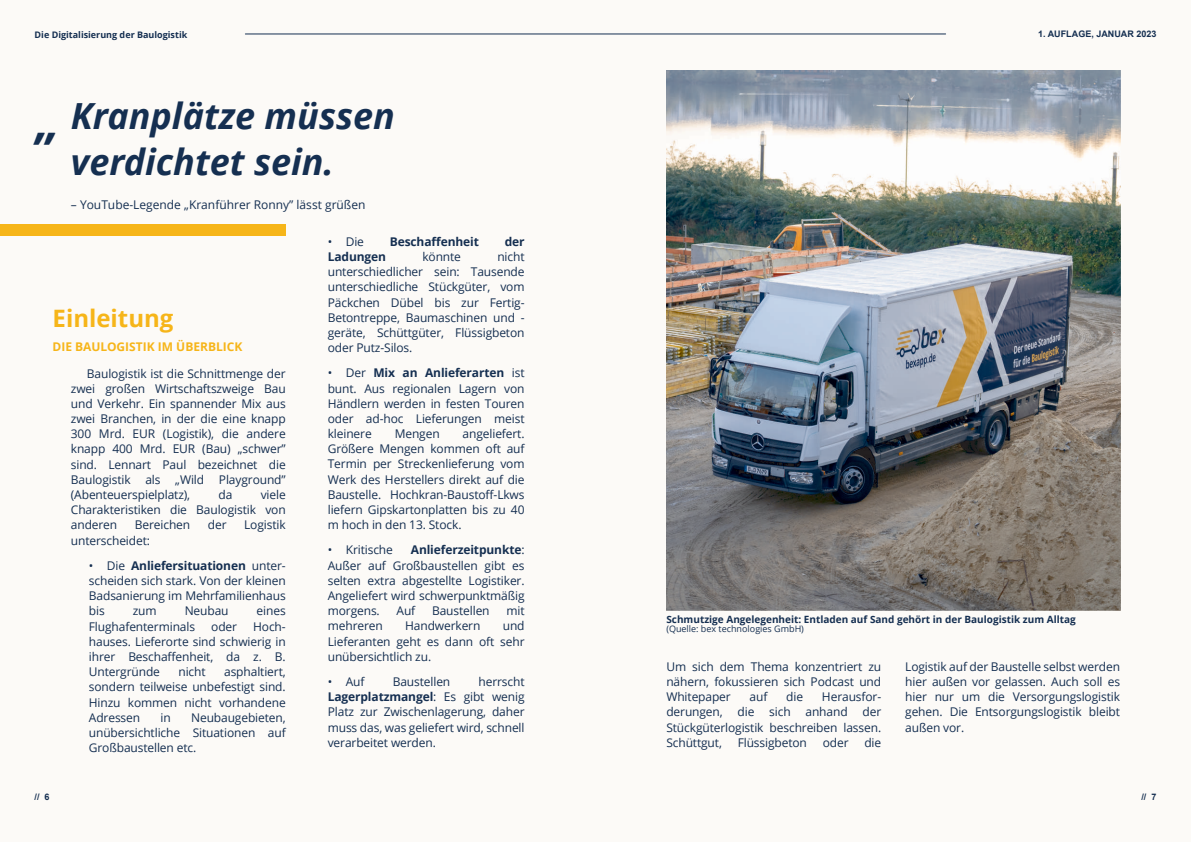
<style>
.page{position:relative;width:1191px;height:842px;background:#fff}
.page>*{position:absolute;margin:0;border:0;box-sizing:border-box;transform-origin:0 0}
.t1{font:italic 700 48px "Open Sans";color:#152f51}
.t2{font:italic 700 36px/45.6px "Open Sans";color:#152f51}
.t3{font:700 24px "Open Sans";color:#f6b519}
.t4{font:12px/15.2px "Open Sans";letter-spacing:-.01em;color:#152f51;text-align:justify}
.t5{font:700 12px "Open Sans";letter-spacing:-.01em;color:#152f51}
.t6{font:700 12px "Open Sans";color:#f6b519}
.t7{font:700 10px "Open Sans";color:#152f51}
.t8{font:700 9px "Open Sans";color:#152f51}
.t9{font:9px "Open Sans";color:#152f51}
.t10{font:700 9px "Arial";color:#152f51}
.s1{font-weight:700}
</style>
<div class="page">
<div style="left:0;top:0;width:595px;height:842px;background:#fcfaf7"></div>
<div style="left:595px;top:0;width:596px;height:842px;background:#fcfaf7"></div>
<hr style="left:245px;top:33px;width:700px;height:1px;background:#152f51">
<div style="left:0;top:225px;width:286px;height:11px;background:#f6b519"></div>
<img style="left:666px;top:71px;width:454px;height:540px">
<p class="t8" style="left:35px;top:31px;width:154px">Die Digitalisierung der Baulogistik</p>
<h1 class="t1" style="left:36px;top:101px;width:25px">„</h1>
<h2 class="t2" style="left:71px;top:97px;width:325px">Kranplätze müssen verdichtet sein.</h2>
<p class="t4" style="left:71px;top:198px;width:296px">– YouTube-Legende „Kranführer Ronny” lässt grüßen</p>
<h3 class="t3" style="left:53px;top:308px;width:122px">Einleitung</h3>
<p class="t6" style="left:53px;top:341px;width:191px">DIE BAULOGISTIK IM ÜBERBLICK</p>
<p class="t4" style="left:71px;top:367px;width:216px;text-indent:16px">Baulogistik ist die Schnittmenge der zwei großen Wirtschaftszweige Bau und Verkehr. Ein spannender Mix aus zwei Branchen, in der die eine knapp 300 Mrd. EUR (Logistik), die andere knapp 400 Mrd. EUR (Bau) „schwer” sind. Lennart Paul bezeichnet die Baulogistik als „Wild Playground” (Abenteuerspielplatz),</p>
<p class="t4" style="left:71px;top:488px;width:216px;text-indent:190px">viele Charakteristiken die Baulogistik von anderen</p>
<p class="t4" style="left:218px;top:488px;width:15px">da</p>
<p class="t4" style="left:135px;top:519px;width:57px">Bereichen</p>
<p class="t4" style="left:208px;top:519px;width:20px">der</p>
<p class="t4" style="left:244px;top:519px;width:43px">Logistik</p>
<p class="t4" style="left:71px;top:534px;width:81px">unterscheidet:</p>
<p class="t4" style="left:89px;top:559px;width:198px">• Die <span class="s1">Anliefersituationen</span> unter&shy;scheiden sich stark. Von der kleinen Badsanierung im Mehrfamilienhaus bis</p>
<p class="t4" style="left:133px;top:605px;width:25px">zum</p>
<p class="t4" style="left:185px;top:605px;width:45px">Neubau</p>
<p class="t4" style="left:257px;top:605px;width:31px">eines</p>
<p class="t4" style="left:89px;top:620px;width:108px">Flughafenterminals</p>
<p class="t4" style="left:211px;top:620px;width:27px">oder</p>
<p class="t4" style="left:89px;top:620px;width:198px;text-indent:164px">Hoch&shy;hauses. Lieferorte sind schwierig in ihrer Beschaffenheit, da z. B.<br>Untergründe</p>
<p class="t4" style="left:89px;top:665px;width:198px;text-indent:135px">asphaltiert, sondern teilweise unbefestigt sind.<br>Hinzu kommen nicht vorhandene Adressen</p>
<p class="t4" style="left:178px;top:665px;width:29px">nicht</p>
<p class="t4" style="left:89px;top:711px;width:198px;text-indent:102px">Neubaugebieten, unübersichtliche Situationen auf Großbaustellen etc.</p>
<p class="t4" style="left:160px;top:711px;width:12px">in</p>
<p class="t4" style="left:328px;top:235px;width:38px">• Die</p>
<p class="t5" style="left:390px;top:237px;width:91px">Beschaffenheit</p>
<p class="t5" style="left:505px;top:237px;width:21px">der</p>
<p class="t5" style="left:328px;top:252px;width:60px">Ladungen</p>
<p class="t4" style="left:422px;top:250px;width:40px">könnte</p>
<p class="t4" style="left:328px;top:250px;width:198px;text-indent:170px">nicht unterschiedlicher sein: Tausende unterschiedliche Stückgüter, vom Päckchen Dübel bis zur Fertig-Betontreppe, Baumaschinen und - geräte, Schüttgüter, Flüssigbeton oder Putz-Silos.</p>
<p class="t4" style="left:328px;top:367px;width:198px">• Der <span class="s1">Mix an Anlieferarten</span> ist bunt. Aus regionalen Lagern von Händlern werden in festen Touren oder ad-hoc Lieferungen meist kleinere</p>
<p class="t4" style="left:328px;top:427px;width:198px;text-indent:135px">angeliefert.<br>Größere Mengen kommen oft auf Termin per Streckenlieferung vom Werk des Herstellers direkt auf die Baustelle. Hochkran-Baustoff-Lkws liefern Gipskartonplatten bis zu 40 m hoch in den 13. Stock.</p>
<p class="t4" style="left:328px;top:544px;width:67px">• Kritische</p>
<p class="t4" style="left:395px;top:427px;width:47px">Mengen</p>
<p class="t4" style="left:328px;top:544px;width:198px;text-indent:83px"><span class="s1">Anlieferzeitpunkte</span>:<br>Außer auf Großbaustellen gibt es selten extra abgestellte Logistiker.<br>Angeliefert wird schwerpunktmäßig morgens.</p>
<p class="t4" style="left:396px;top:604px;width:20px">Auf</p>
<p class="t4" style="left:432px;top:604px;width:59px">Baustellen</p>
<p class="t4" style="left:506px;top:604px;width:20px">mit</p>
<p class="t4" style="left:328px;top:620px;width:198px;text-indent:175px">und Lieferanten geht es dann oft sehr unübersichtlich zu.</p>
<p class="t4" style="left:328px;top:675px;width:38px">• Auf</p>
<p class="t4" style="left:393px;top:675px;width:59px">Baustellen</p>
<p class="t4" style="left:328px;top:620px;width:57px">mehreren</p>
<p class="t4" style="left:405px;top:620px;width:77px">Handwerkern</p>
<p class="t4" style="left:328px;top:675px;width:198px;text-indent:151px">herrscht <span class="s1">Lagerplatzmangel</span>: Es gibt wenig Platz zur Zwischenlagerung, daher muss das, was geliefert wird, schnell verarbeitet werden.</p>
<p class="t10" style="left:1038px;top:31px;width:120px">1. AUFLAGE, JANUAR 2023</p>
<p class="t7" style="left:666px;top:616px;width:411px">Schmutzige Angelegenheit: Entladen auf Sand gehört in der Baulogistik zum Alltag</p>
<p class="t9" style="left:666px;top:625px;width:139px">(Quelle: bex technologies GmbH)</p>
<p class="t4" style="left:666px;top:660px;width:216px">Um sich dem Thema konzentriert zu nähern, fokussieren sich Podcast und Whitepaper</p>
<p class="t4" style="left:666px;top:690px;width:216px;text-indent:156px">Herausfor&shy;derungen, die sich anhand der Stückgüterlogistik beschreiben lassen.<br>Schüttgut,</p>
<p class="t4" style="left:749px;top:690px;width:19px">auf</p>
<p class="t4" style="left:786px;top:690px;width:18px">die</p>
<p class="t4" style="left:737px;top:736px;width:71px">Flüssigbeton</p>
<p class="t4" style="left:822px;top:736px;width:27px">oder</p>
<p class="t4" style="left:864px;top:736px;width:18px">die</p>
<p class="t4" style="left:905px;top:660px;width:216px">Logistik auf der Baustelle selbst werden hier außen vor gelassen. Auch soll es hier nur um die Versorgungslogistik gehen. Die Entsorgungslogistik bleibt außen vor.</p>
<p class="t10" style="left:35px;top:793px;width:17px">// 6</p>
<p class="t10" style="left:1141px;top:793px;width:17px">// 7</p>
</div>
